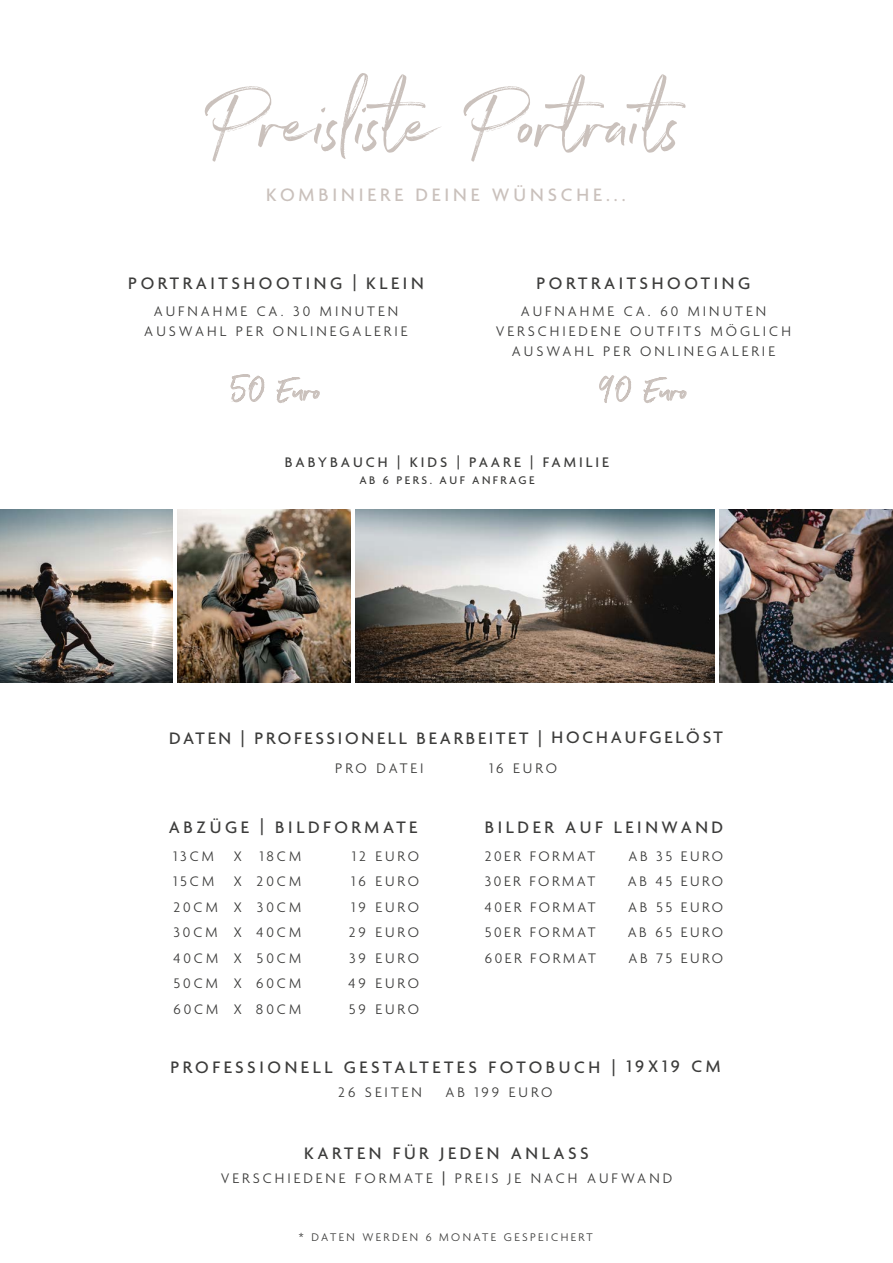
<style>
.page{position:relative;width:893px;height:1263px;background:#fff}
.page>*{position:absolute;margin:0;border:0;box-sizing:border-box;transform-origin:0 0}
.t1{font:91.5px "Northwell Alt";color:#cac1bc}
.t2{font:37.5px "Northwell Alt";color:#cac1bc}
.t3{font:500 19.5px "Agenda";letter-spacing:.2em;color:#cac1bc}
.t4{font:500 18px "Agenda";letter-spacing:.2em;color:#3c3c3b}
.t5{font:500 18px "Agenda";letter-spacing:.155em;color:#3c3c3b}
.t6{font:300 15px/25.5px "Agenda";letter-spacing:.2em;color:#3c3c3b;text-align:justify}
.t7{font:500 15px "Agenda";letter-spacing:.2em;color:#3c3c3b}
.t8{font:300 12px "Agenda";letter-spacing:.2em;color:#3c3c3b}
.t9{font:500 12px "Agenda";letter-spacing:.2em;color:#3c3c3b}
.s1{font-weight:500}
</style>
<div class="page">
<svg style="left:599px;top:375px;width:32px;height:28px"></svg>
<svg style="left:643px;top:377px;width:44px;height:26px"></svg>
<img style="left:0;top:510px;width:173px;height:173px">
<img style="left:177px;top:510px;width:173px;height:173px">
<img style="left:355px;top:510px;width:360px;height:173px">
<img style="left:719px;top:510px;width:174px;height:173px">
<svg style="left:231px;top:374px;width:34px;height:28px"></svg>
<svg style="left:277px;top:377px;width:43px;height:26px"></svg>
<h1 class="t1" style="left:209px;top:57px;width:475px">Preisliste Portraits</h1>
<h3 class="t3" style="left:266px;top:184px;width:361px">KOMBINIERE DEINE WÜNSCHE...</h3>
<p class="t4" style="left:128px;top:273px;width:297px">PORTRAITSHOOTING | KLEIN</p>
<p class="t6" style="left:144px;top:302px;width:265px;line-height:20.5px;text-align:center">AUFNAHME CA. 30 MINUTEN<br>AUSWAHL PER ONLINEGALERIE</p>
<h2 class="t2" style="left:230px;top:363px;width:93px">50 Euro</h2>
<p class="t4" style="left:536px;top:273px;width:215px">PORTRAITSHOOTING</p>
<p class="t6" style="left:496px;top:302px;width:297px;line-height:20.5px;text-align:center">AUFNAHME CA. 60 MINUTEN<br>VERSCHIEDENE OUTFITS MÖGLICH</p>
<h2 class="t2" style="left:598px;top:363px;width:92px">90 Euro</h2>
<p class="t6" style="left:512px;top:340px;width:265px">AUSWAHL PER ONLINEGALERIE</p>
<p class="t7" style="left:285px;top:454px;width:326px">BABYBAUCH | KIDS | PAARE | FAMILIE</p>
<p class="t9" style="left:359px;top:473px;width:177px">AB 6 PERS. AUF ANFRAGE</p>
<p class="t5" style="left:169px;top:729px;width:555px">DATEN | PROFESSIONELL BEARBEITET | HOCHAUFGELÖST</p>
<p class="t6" style="left:335px;top:756px;width:90px">PRO DATEI</p>
<p class="t6" style="left:489px;top:756px;width:69px">16 EURO</p>
<p class="t4" style="left:169px;top:817px;width:250px">ABZÜGE | BILDFORMATE</p>
<p class="t6" style="left:173px;top:844px;width:47px;text-align:left">13CM<br>15CM<br>20CM<br>30CM<br>40CM<br>50CM<br>60CM</p>
<p class="t6" style="left:256px;top:844px;width:47px">18CM 20CM 30CM 40CM 50CM 60CM 80CM</p>
<p class="t6" style="left:233px;top:844px;width:10px">X X X X X X X</p>
<p class="t6" style="left:348px;top:844px;width:72px">12 EURO 16 EURO 19 EURO 29 EURO 39 EURO 49 EURO 59 EURO</p>
<p class="t4" style="left:485px;top:817px;width:240px">BILDER AUF LEINWAND</p>
<p class="t6" style="left:485px;top:844px;width:113px">20ER FORMAT 30ER FORMAT 40ER FORMAT 50ER FORMAT 60ER FORMAT</p>
<p class="t6" style="left:628px;top:844px;width:97px">AB 35 EURO AB 45 EURO AB 55 EURO AB 65 EURO AB 75 EURO</p>
<p class="t4" style="left:170px;top:1058px;width:552px">PROFESSIONELL GESTALTETES FOTOBUCH | 19X19 CM</p>
<p class="t6" style="left:338px;top:1081px;width:85px">26 SEITEN</p>
<p class="t6" style="left:446px;top:1081px;width:108px">AB 199 EURO</p>
<p class="t4" style="left:304px;top:1144px;width:286px">KARTEN FÜR JEDEN ANLASS</p>
<p class="t6" style="left:221px;top:1167px;width:453px">VERSCHIEDENE FORMATE <span class="s1">|</span> PREIS JE NACH AUFWAND</p>
<p class="t8" style="left:299px;top:1231px;width:295px">* DATEN WERDEN 6 MONATE GESPEICHERT</p>
</div>
